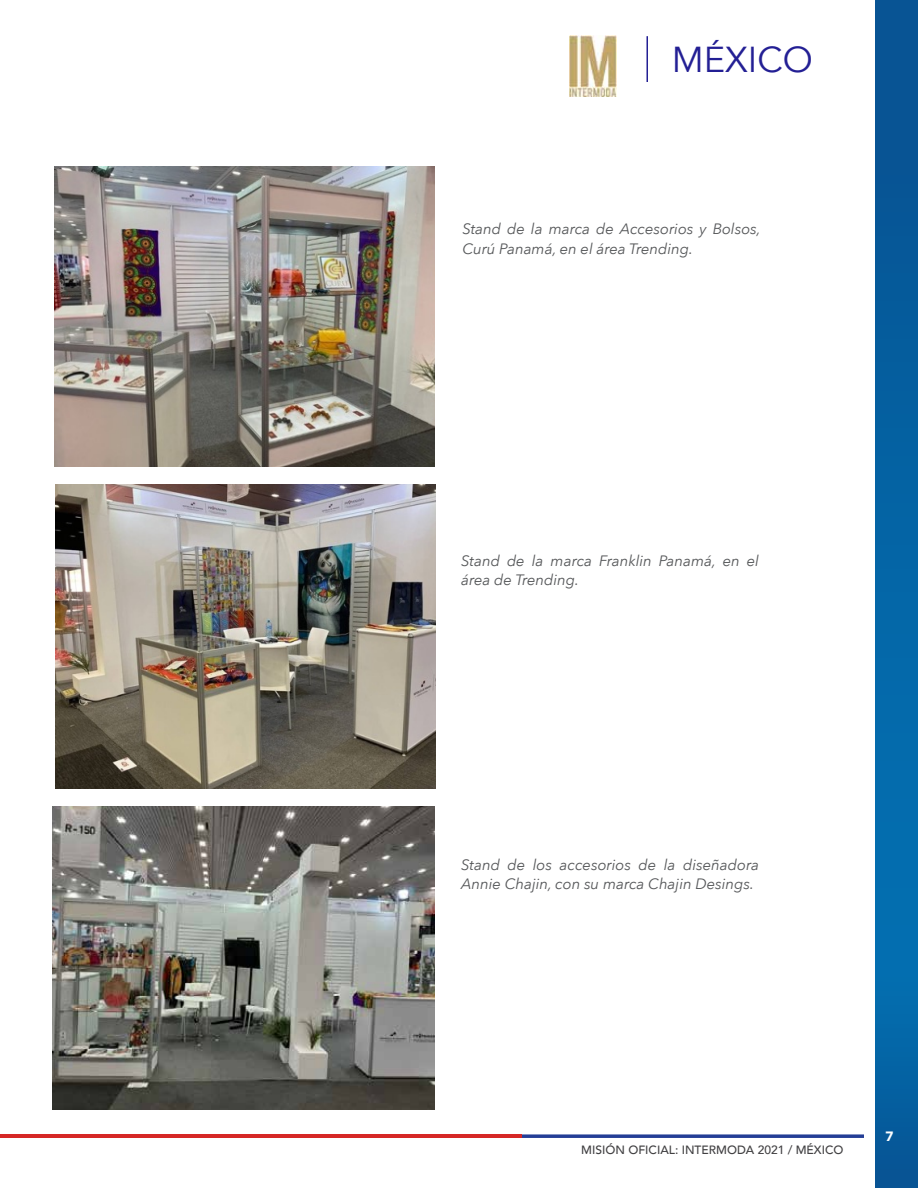
<style>
.page{position:relative;width:918px;height:1188px;background:#fff}
.page>*{position:absolute;margin:0;border:0;box-sizing:border-box;transform-origin:0 0}
.t1{font:36px "Avenir";color:#231f94}
.t2{font:italic 15px/19.5px "Avenir Next";color:#555759}
.t3{font:900 13.5px "Avenir";color:#fff}
.t4{font:500 12px "Avenir";color:#414042}
</style>
<div class="page">
<svg style="left:875px;top:0;width:43px;height:1188px;background:#0461a2"></svg>
<svg style="left:522px;top:1134px;width:342px;height:4px"></svg>
<hr style="left:0;top:1134px;width:522px;height:4px;background:#d62726">
<hr style="left:646px;top:36px;width:2px;height:46px;background:#231f94">
<img style="left:569px;top:35px;width:48px;height:61px">
<img style="left:54px;top:166px;width:381px;height:301px">
<img style="left:55px;top:485px;width:380px;height:303px">
<img style="left:52px;top:807px;width:383px;height:303px">
<h1 class="t1" style="left:672px;top:38px;width:142px">MÉXICO</h1>
<p class="t2" style="left:462px;top:219px;width:300px">Stand de la marca de Accesorios y Bolsos,<br>Curú Panamá, en el área Trending.</p>
<p class="t2" style="left:461px;top:550px;width:299px">Stand de la marca Franklin Panamá, en el área de Trending.</p>
<p class="t2" style="left:461px;top:854px;width:299px">Stand de los accesorios de la diseñadora<br>Annie Chajin, con su marca Chajin Desings.</p>
<p class="t4" style="left:581px;top:1139px;width:264px">MISIÓN OFICIAL: INTERMODA 2021 / MÉXICO</p>
<p class="t3" style="left:886px;top:1125px;width:9px">7</p>
</div>
